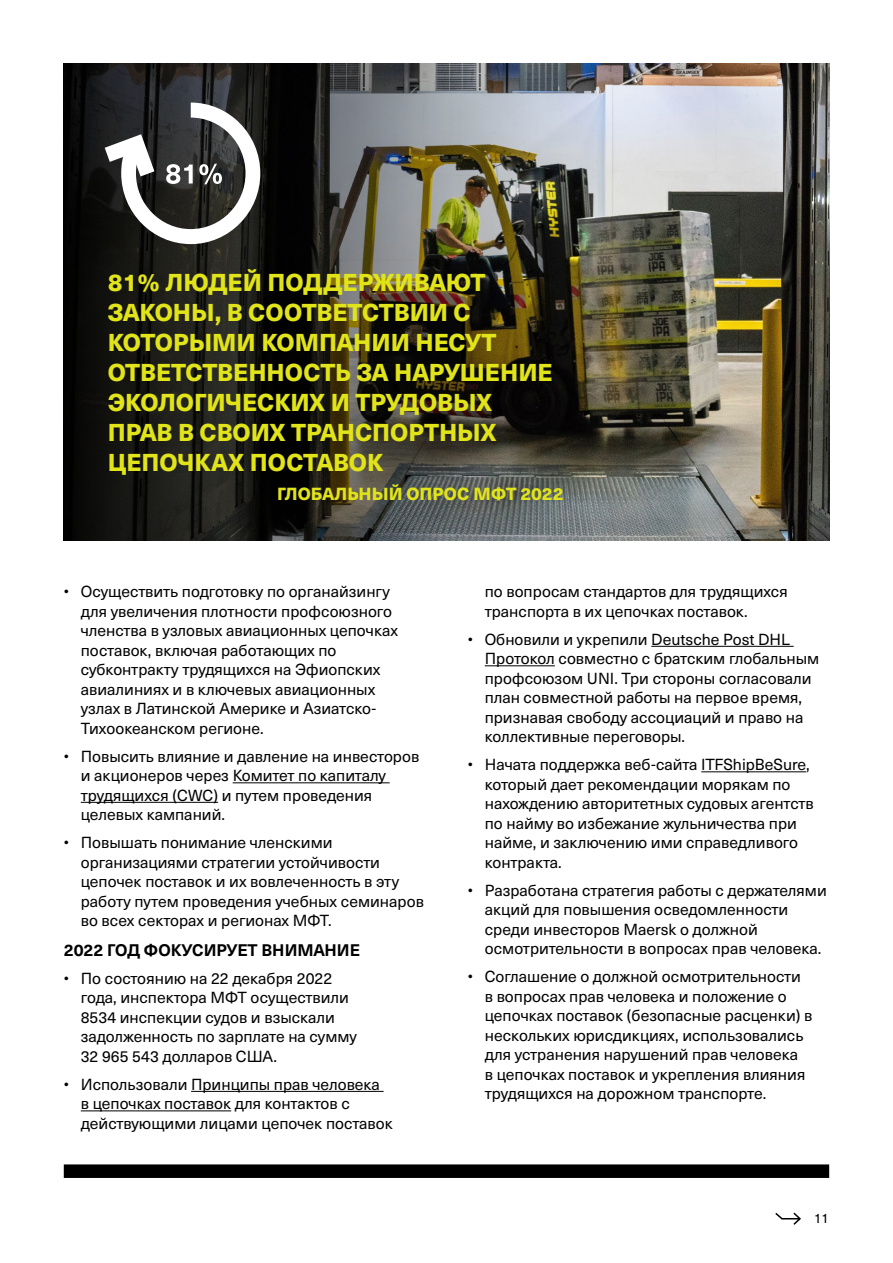
<style>
.page{position:relative;width:893px;height:1263px;background:#fff}
.page>*{position:absolute;margin:0;border:0;box-sizing:border-box;transform-origin:0 0}
.t1{font:800 24px/30px "Neue Haas Unica W1 G";color:#e2e41a}
.t2{font:800 17.25px "Neue Haas Unica W1 G";color:#e2e41a}
.t3{font:700 16.5px "Neue Haas Unica W1 G";color:#000}
.t4{font:15.75px/19.5px "Neue Haas Unica W1 G";color:#000}
.t5{font:13.5px "Neue Haas Unica W1 G";color:#000}
</style>
<div class="page">
<div style="left:64px;top:1164px;width:765px;height:14px;background:#000"></div>
<svg style="left:775px;top:1212px;width:26px;height:13px"></svg>
<img style="left:597px;top:64px;width:232px;height:476px">
<hr style="left:233px;top:782px;width:157px;height:1px;background:#000">
<hr style="left:81px;top:802px;width:137px;height:1px;background:#000">
<hr style="left:191px;top:1091px;width:193px;height:1px;background:#000">
<hr style="left:81px;top:1110px;width:150px;height:1px;background:#000">
<hr style="left:651px;top:646px;width:143px;height:1px;background:#000">
<hr style="left:485px;top:665px;width:70px;height:1px;background:#000">
<hr style="left:701px;top:771px;width:105px;height:1px;background:#000">
<svg style="left:64px;top:64px;width:533px;height:476px;background:#373630"></svg>
<svg style="left:105px;top:103px;width:155px;height:141px"></svg>
<h1 class="t1" style="left:108px;top:266px;width:447px">81% ЛЮДЕЙ ПОДДЕРЖИВАЮТ<br>ЗАКОНЫ, В СООТВЕТСТВИИ С<br>КОТОРЫМИ КОМПАНИИ НЕСУТ<br>ОТВЕТСТВЕННОСТЬ ЗА НАРУШЕНИЕ<br>ЭКОЛОГИЧЕСКИХ И ТРУДОВЫХ<br>ПРАВ В СВОИХ ТРАНСПОРТНЫХ<br>ЦЕПОЧКАХ ПОСТАВОК</h1>
<p class="t2" style="left:277px;top:481px;width:288px">ГЛОБАЛЬНЫЙ ОПРОС МФТ 2022</p>
<p class="t4" style="left:81px;top:581px;width:319px;text-indent:-17px">• Осуществить подготовку по органайзингу для увеличения плотности профсоюзного членства в узловых авиационных цепочках поставок, включая работающих по субконтракту трудящихся на Эфиопских авиалиниях и в ключевых авиационных узлах в Латинской Америке и Азиатско-Тихоокеанском регионе.</p>
<p class="t4" style="left:81px;top:745px;width:340px;text-indent:-17px">• Повысить влияние и давление на инвесторов и акционеров через Комитет по капиталу трудящихся (CWC) и путем проведения целевых кампаний.</p>
<p class="t4" style="left:81px;top:832px;width:345px;text-indent:-17px">• Повышать понимание членскими организациями стратегии устойчивости цепочек поставок и их вовлеченность в эту работу путем проведения учебных семинаров во всех секторах и регионах МФТ.</p>
<p class="t3" style="left:64px;top:937px;width:298px">2022 ГОД ФОКУСИРУЕТ ВНИМАНИЕ</p>
<p class="t4" style="left:81px;top:967px;width:278px;text-indent:-17px">• По состоянию на 22 декабря 2022 года, инспектора МФТ осуществили<br>8534 инспекции судов и взыскали задолженность по зарплате на сумму<br>32 965 543 долларов США.</p>
<p class="t4" style="left:81px;top:1073px;width:314px;text-indent:-17px">• Использовали Принципы прав человека<br>в цепочках поставок для контактов с действующими лицами цепочек поставок</p>
<p class="t4" style="left:485px;top:581px;width:305px">по вопросам стандартов для трудящихся транспорта в их цепочках поставок.</p>
<p class="t4" style="left:485px;top:628px;width:336px;text-indent:-17px">• Обновили и укрепили Deutsche Post DHL Протокол совместно с братским глобальным профсоюзом UNI. Три стороны согласовали план совместной работы на первое время, признавая свободу ассоциаций и право на коллективные переговоры.</p>
<p class="t4" style="left:485px;top:754px;width:330px;text-indent:-17px">• Начата поддержка веб-сайта ITFShipBeSure, который дает рекомендации морякам по нахождению авторитетных судовых агентств по найму во избежание жульничества при найме, и заключению ими справедливого контракта.</p>
<p class="t4" style="left:485px;top:879px;width:344px;text-indent:-17px">• Разработана стратегия работы с держателями акций для повышения осведомленности среди инвесторов Maersk о должной осмотрительности в вопросах прав человека.</p>
<p class="t4" style="left:485px;top:966px;width:329px;text-indent:-17px">• Соглашение о должной осмотрительности в вопросах прав человека и положение о цепочках поставок (безопасные расценки) в нескольких юрисдикциях, использовались для устранения нарушений прав человека<br>в цепочках поставок и укрепления влияния трудящихся на дорожном транспорте.</p>
<p class="t5" style="left:814px;top:1208px;width:17px">11</p>
</div>
